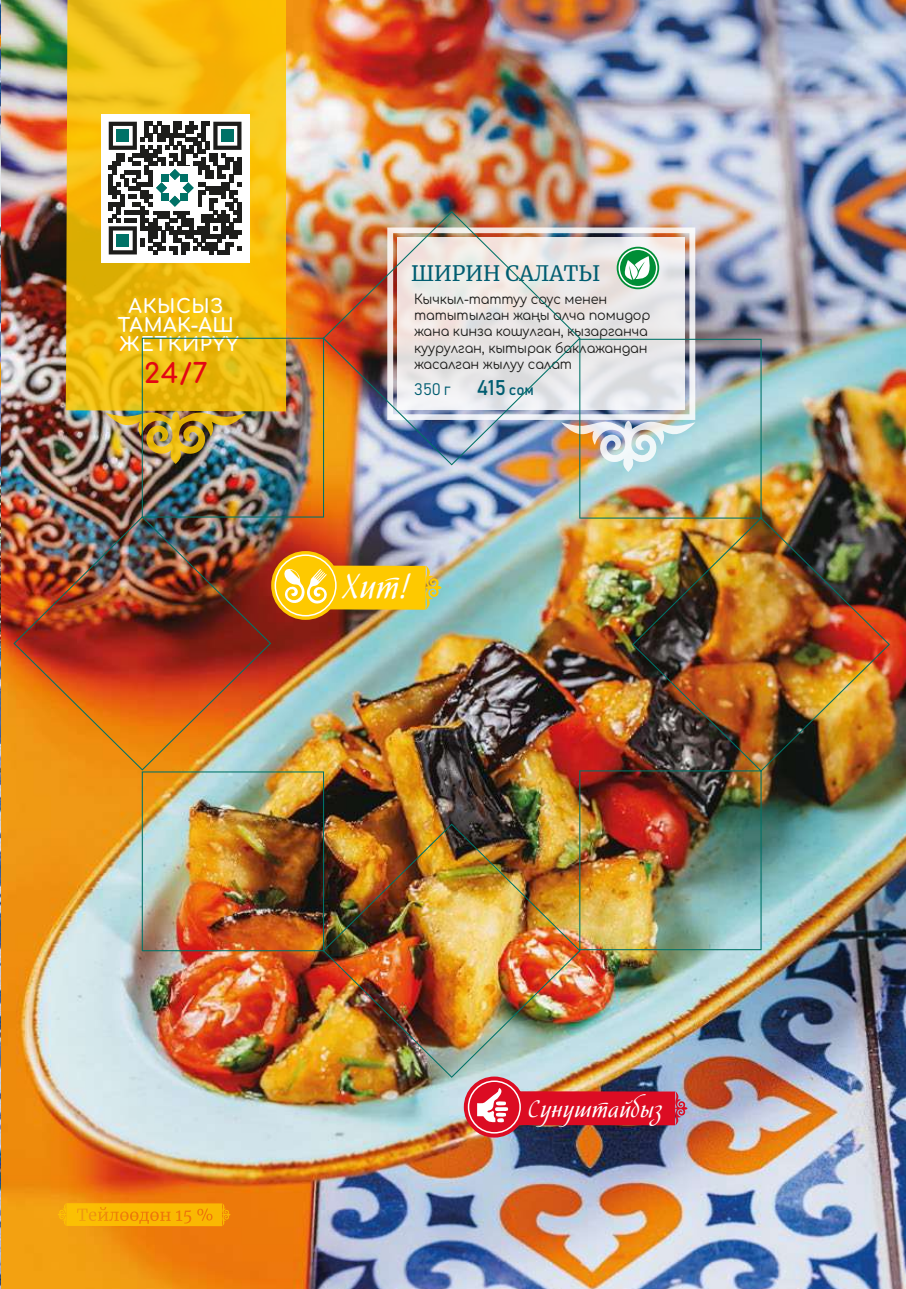
<style>
.page{position:relative;width:906px;height:1289px;background:#fff}
.page>*{position:absolute;margin:0;border:0;box-sizing:border-box;transform-origin:0 0}
.t1{font:34.2px "Hortensia";color:#fff}
.t2{font:27px "Comfortaa";color:#e30613}
.t3{font:24px "Hortensia";color:#fff}
.t4{font:21px "Merriweather";color:#005d71}
.t5{font:19.2px/19.2px "Comfortaa";letter-spacing:.03em;color:#fff;text-align:center}
.t6{font:16.5px "Bahnschrift";color:#005d71}
.t7{font:13.5px/16.2px "Comfortaa";letter-spacing:-.01em;color:#1d1d1b;scale:.95 1}
.s1{font-size:21px}
.s2{font-size:15px}
</style>
<div class="page">
<img style="left:1px;top:0;width:905px;height:1288px">
<img style="left:0;top:0;width:1px;height:1288px">
<svg style="left:675px;top:1091px;width:12px;height:34px"></svg>
<div style="left:507px;top:1091px;width:168px;height:34px;background:#dc0c23"></div>
<svg style="left:464px;top:1076px;width:61px;height:61px;fill:#dc0c23"></svg>
<div style="left:468px;top:1080px;width:53px;height:53px;border:2px solid #fff;border-radius:50%"></div>
<svg style="left:477px;top:1087px;width:32px;height:35px"></svg>
<svg style="left:66px;top:0;width:220px;height:211px;background:#f4bd14"></svg>
<svg style="left:58px;top:1203px;width:173px;height:23px;background:#f7af03"></svg>
<div style="left:101px;top:114px;width:148px;height:148px;background:#fff"></div>
<svg style="left:109px;top:122px;width:132px;height:89px"></svg>
<div style="left:162px;top:174px;width:7px;height:8px;background:#007267"></div>
<div style="left:162px;top:193px;width:7px;height:8px;background:#007267"></div>
<div style="left:180px;top:193px;width:8px;height:8px;background:#007267"></div>
<div style="left:180px;top:174px;width:8px;height:8px;background:#007267"></div>
<img style="left:13px;top:211px;width:877px;height:866px">
<h3 class="t5" style="left:118px;top:294px;width:122px">АКЫСЫЗ<br>ТАМАК-АШ<br>ЖЕТКИРҮҮ</h3>
<h2 class="t2" style="left:144px;top:349px;width:65px">24/7</h2>
<h3 class="t4" style="left:411px;top:259px;width:191px">ШИРИН САЛАТЫ</h3>
<p class="t7" style="left:414px;top:289px;width:250px">Кычкыл-таттуу соус менен татытылган жаңы алча помидор жана кинза кошулган, кызарганча куурулган, кытырак баклажандан жасалган жылуу салат</p>
<p class="t6" style="left:414px;top:378px;width:121px">350 г <span class="s1">415</span> <span class="s2">сом</span></p>
<h1 class="t1" style="left:342px;top:565px;width:70px">Хит!</h1>
<h3 class="t3" style="left:528px;top:1093px;width:135px">Сунуштайбыз</h3>
</div>
